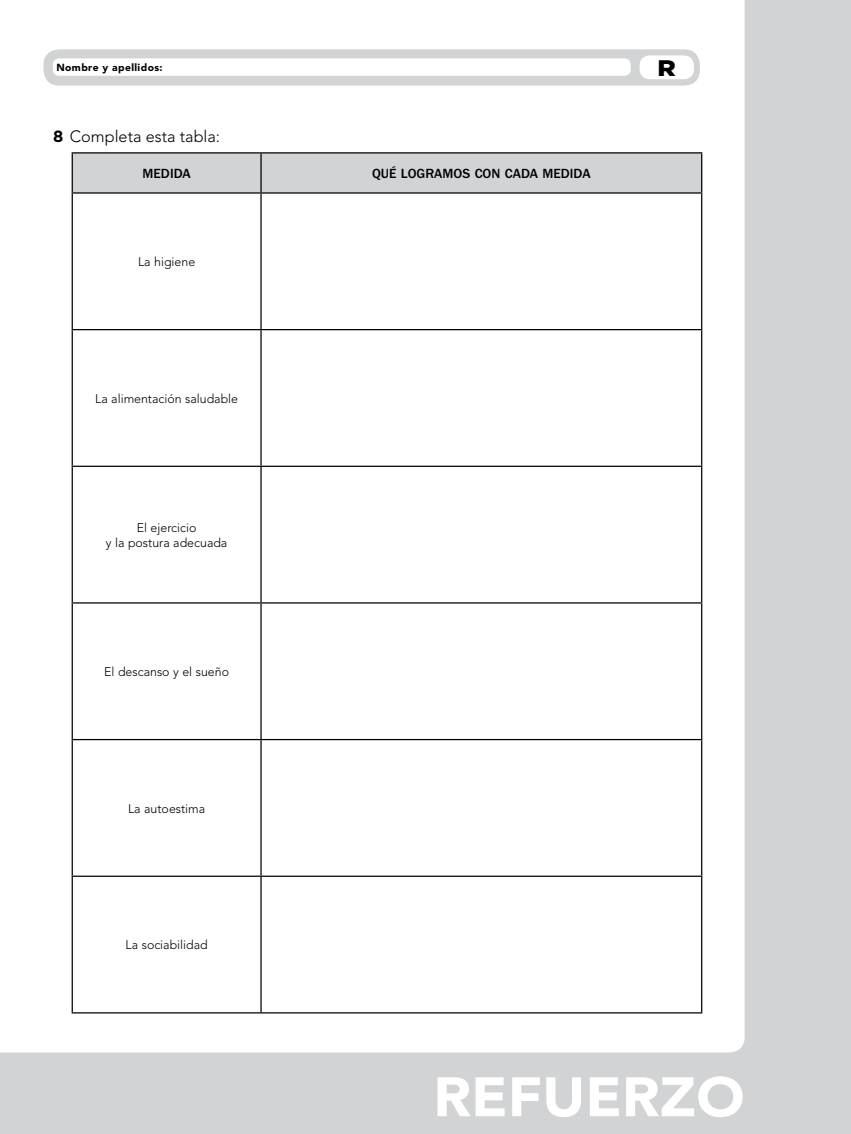
<style>
.page{position:relative;width:851px;height:1134px;background:#fff}
.page>*{position:absolute;margin:0;border:0;box-sizing:border-box;transform-origin:0 0}
.t1{font:900 55px "Avenir LT Std";color:#fff;scale:1.06 1}
.t2{font:900 22.5px "Gotham";color:#000;scale:1.13 1}
.t3{font:300 16.25px "Avenir LT Std";color:#000}
.nuclCabecTablas{font:500 13.75px "ITC Franklin Gothic Std";color:#000}
.nuclTablaRegu{font:300 12.5px/15px "Avenir LT Std";color:#000;text-align:center}
.t4{font:900 10.25px "Avenir LT Std";letter-spacing:.04em;color:#000}
.s1{font-family:"Gotham";font-weight:700}
</style>
<div class="page">
<div style="left:0;top:0;width:850px;height:1134px;background:#d1d3d4"></div>
<div style="left:0;top:0;width:744px;height:1052px;background:#fff"></div>
<div style="left:44px;top:50px;width:655px;height:35px;background:#d1d3d4;border-radius:15px"></div>
<div style="left:639px;top:55px;width:54px;height:24px;background:#fff;border-radius:10px"></div>
<div style="left:53px;top:58px;width:577px;height:18px;background:#fff;border-radius:6px"></div>
<svg style="left:73px;top:153px;width:628px;height:39px"></svg>
<div style="left:73px;top:194px;width:628px;height:818px;background:#fff"></div>
<hr style="left:260px;top:194px;width:1px;height:135px;background:#000">
<hr style="left:72px;top:329px;width:189px;height:1px;background:#000">
<hr style="left:261px;top:329px;width:441px;height:1px;background:#000">
<hr style="left:260px;top:330px;width:1px;height:136px;background:#000">
<hr style="left:72px;top:466px;width:189px;height:1px;background:#000">
<hr style="left:261px;top:466px;width:441px;height:1px;background:#000">
<hr style="left:260px;top:467px;width:1px;height:135px;background:#000">
<hr style="left:72px;top:602px;width:189px;height:1px;background:#000">
<hr style="left:261px;top:602px;width:441px;height:1px;background:#000">
<hr style="left:260px;top:603px;width:1px;height:136px;background:#000">
<hr style="left:72px;top:739px;width:189px;height:1px;background:#000">
<hr style="left:261px;top:739px;width:441px;height:1px;background:#000">
<hr style="left:260px;top:740px;width:1px;height:136px;background:#000">
<hr style="left:260px;top:877px;width:1px;height:135px;background:#000">
<hr style="left:72px;top:152px;width:189px;height:1px;background:#000">
<hr style="left:72px;top:153px;width:1px;height:39px;background:#000">
<hr style="left:261px;top:152px;width:441px;height:1px;background:#000">
<hr style="left:260px;top:153px;width:1px;height:39px;background:#000">
<hr style="left:701px;top:153px;width:1px;height:39px;background:#000">
<hr style="left:72px;top:192px;width:189px;height:2px;background:#000">
<hr style="left:72px;top:194px;width:1px;height:135px;background:#000">
<hr style="left:261px;top:192px;width:441px;height:2px;background:#000">
<hr style="left:701px;top:194px;width:1px;height:135px;background:#000">
<hr style="left:72px;top:330px;width:1px;height:136px;background:#000">
<hr style="left:701px;top:330px;width:1px;height:136px;background:#000">
<hr style="left:72px;top:467px;width:1px;height:135px;background:#000">
<hr style="left:701px;top:467px;width:1px;height:135px;background:#000">
<hr style="left:72px;top:603px;width:1px;height:136px;background:#000">
<hr style="left:701px;top:603px;width:1px;height:136px;background:#000">
<hr style="left:72px;top:740px;width:1px;height:136px;background:#000">
<hr style="left:701px;top:740px;width:1px;height:136px;background:#000">
<hr style="left:72px;top:876px;width:189px;height:1px;background:#000">
<hr style="left:72px;top:877px;width:1px;height:135px;background:#000">
<hr style="left:261px;top:876px;width:441px;height:1px;background:#000">
<hr style="left:701px;top:877px;width:1px;height:135px;background:#000">
<hr style="left:72px;top:1012px;width:189px;height:1px;background:#000">
<hr style="left:261px;top:1012px;width:441px;height:1px;background:#000">
<p class="t4" style="left:56px;top:61px;width:108px">Nombre y apellidos:</p>
<p class="t2" style="left:655px;top:52px;width:34px">EV</p>
<p class="t2" style="left:657px;top:52px;width:18px">R</p>
<p class="t3" style="left:53px;top:126px;width:168px"><span class="s1">8</span> Completa esta tabla:</p>
<p class="nuclCabecTablas" style="left:142px;top:165px;width:50px">MEDIDA</p>
<p class="nuclCabecTablas" style="left:372px;top:165px;width:220px">QUÉ LOGRAMOS CON CADA MEDIDA</p>
<p class="nuclTablaRegu" style="left:138px;top:254px;width:59px">La higiene</p>
<p class="nuclTablaRegu" style="left:95px;top:391px;width:144px">La alimentación saludable</p>
<p class="nuclTablaRegu" style="left:106px;top:520px;width:123px">El ejercicio<br>y la postura adecuada</p>
<p class="nuclTablaRegu" style="left:104px;top:664px;width:126px">El descanso y el sueño</p>
<p class="nuclTablaRegu" style="left:128px;top:801px;width:79px">La autoestima</p>
<p class="nuclTablaRegu" style="left:126px;top:937px;width:84px">La sociabilidad</p>
<p class="t1" style="left:433px;top:1064px;width:295px">REFUERZO</p>
</div>
